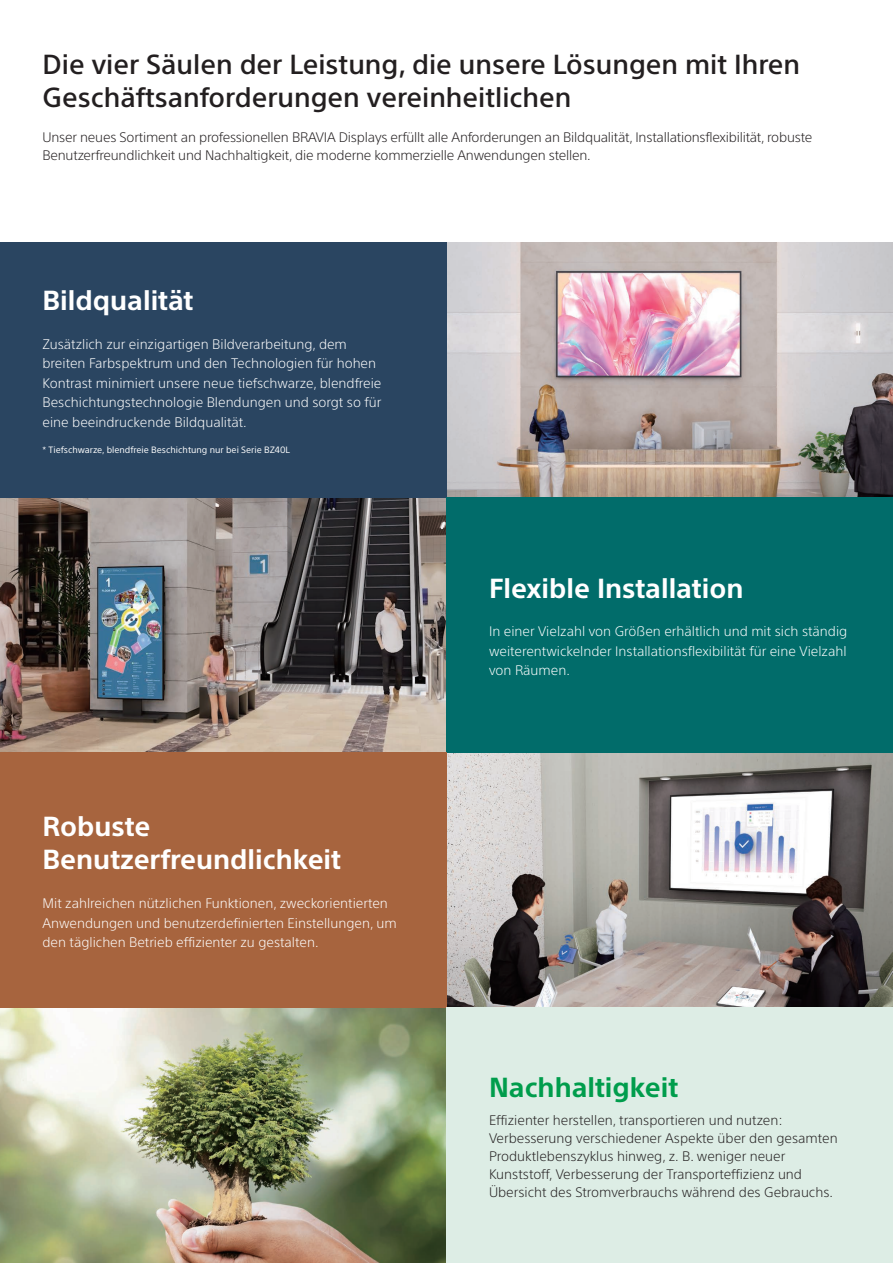
<style>
.page{position:relative;width:893px;height:1263px;background:#fff}
.page>*{position:absolute;margin:0;border:0;box-sizing:border-box;transform-origin:0 0}
._02_heading_1{font:500 27px/33px "SST";color:#231f20}
._02_heading_1_White_L{font:700 27px/33px "SST";color:#fff}
._02_heading_1_White_L-2{font:700 27px "SST";color:#009d4c}
._02_body_White{font:300 13.5px/19.5px "SST";color:#fff}
._02_body{font:300 13.5px/18px "SST";letter-spacing:-.015em;color:#231f20}
._02_note_white{font:9px "SST";color:#fff}
</style>
<div class="page">
<img style="left:446px;top:242px;width:447px;height:255px">
<img style="left:0;top:490px;width:476px;height:263px">
<img style="left:446px;top:753px;width:447px;height:255px">
<img style="left:0;top:1008px;width:446px;height:255px">
<div style="left:0;top:242px;width:446px;height:255px;background:#2a4561"></div>
<div style="left:446px;top:497px;width:447px;height:256px;background:#016c6a"></div>
<div style="left:0;top:753px;width:446px;height:255px;background:#a7643e"></div>
<div style="left:446px;top:1008px;width:447px;height:255px;background:#ddede5"></div>
<p class="_02_heading_1" style="left:43px;top:48px;width:759px">Die vier Säulen der Leistung, die unsere Lösungen mit Ihren<br>Geschäftsanforderungen vereinheitlichen</p>
<p class="_02_body" style="left:43px;top:128px;width:771px">Unser neues Sortiment an professionellen BRAVIA Displays erfüllt alle Anforderungen an Bildqualität, Installationsflexibilität, robuste<br>Benutzerfreundlichkeit und Nachhaltigkeit, die moderne kommerzielle Anwendungen stellen.</p>
<p class="_02_heading_1_White_L" style="left:43px;top:283px;width:152px">Bildqualität</p>
<p class="_02_body_White" style="left:43px;top:334px;width:340px">Zusätzlich zur einzigartigen Bildverarbeitung, dem breiten Farbspektrum und den Technologien für hohen Kontrast minimiert unsere neue tiefschwarze, blendfreie Beschichtungstechnologie Blendungen und sorgt so für eine beeindruckende Bildqualität.</p>
<p class="_02_note_white" style="left:43px;top:444px;width:249px">* Tiefschwarze, blendfreie Beschichtung nur bei Serie BZ40L</p>
<p class="_02_heading_1_White_L" style="left:43px;top:810px;width:300px">Robuste<br>Benutzerfreundlichkeit</p>
<p class="_02_body_White" style="left:43px;top:893px;width:356px">Mit zahlreichen nützlichen Funktionen, zweckorientierten<br>Anwendungen und benutzerdefinierten Einstellungen, um den täglichen Betrieb effizienter zu gestalten.</p>
<p class="_02_heading_1_White_L" style="left:489px;top:571px;width:256px">Flexible Installation</p>
<p class="_02_body_White" style="left:489px;top:622px;width:360px;text-align:justify">In einer Vielzahl von Größen erhältlich und mit sich ständig weiterentwickelnder Installationsflexibilität für eine Vielzahl von Räumen.</p>
<p class="_02_heading_1_White_L-2" style="left:489px;top:1071px;width:191px">Nachhaltigkeit</p>
<p class="_02_body" style="left:489px;top:1111px;width:350px">Effizienter herstellen, transportieren und nutzen:<br>Verbesserung verschiedener Aspekte über den gesamten Produktlebenszyklus hinweg, z. B. weniger neuer Kunststoff, Verbesserung der Transporteffizienz und Übersicht des Stromverbrauchs während des Gebrauchs.</p>
</div>
